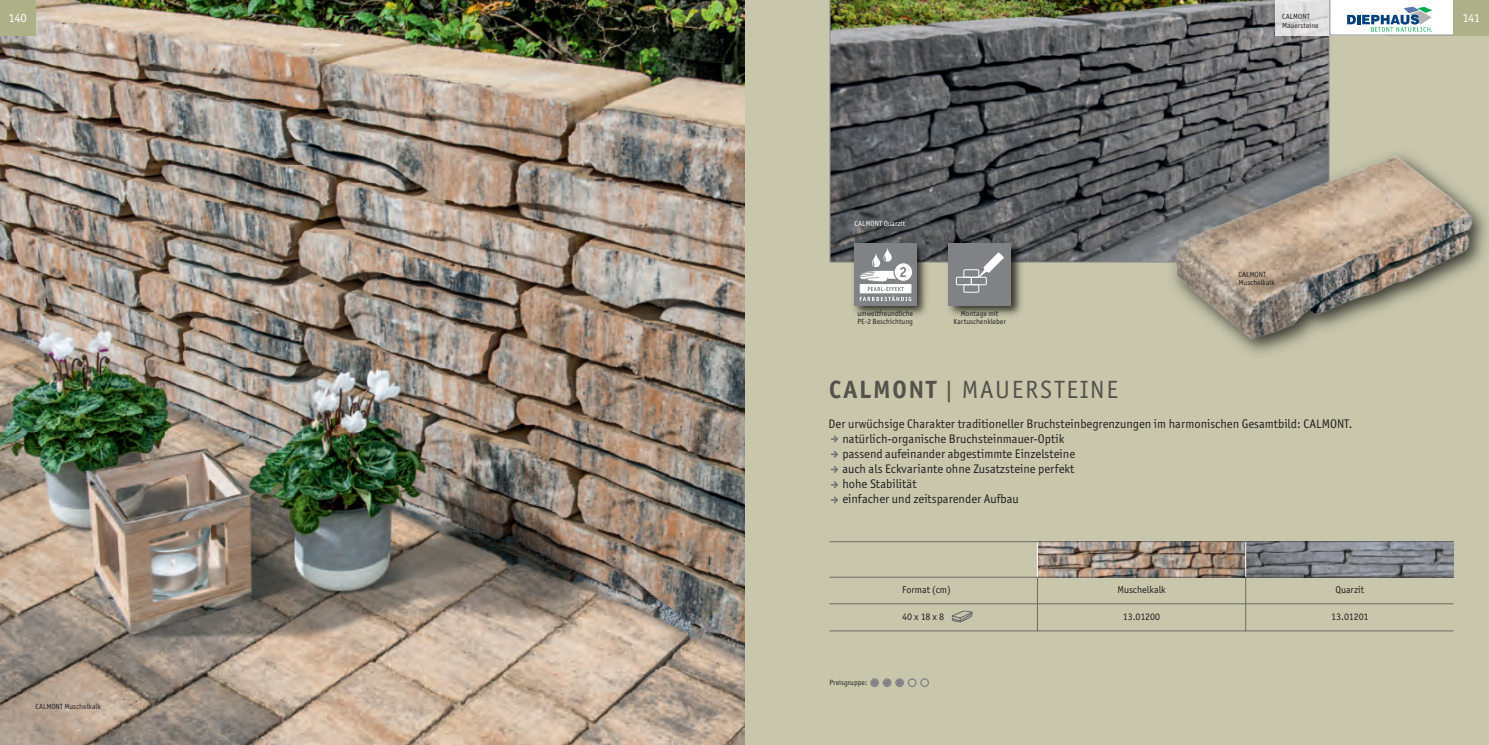
<style>
.page{position:relative;width:1489px;height:745px;background:#fff}
.page>*{position:absolute;margin:0;border:0;box-sizing:border-box;transform-origin:0 0}
.t1{font:25px "Officina Sans ITC Std";letter-spacing:.075em;color:rgb(35 31 32/.7)}
.t2{font:12.5px/15px "Officina Sans ITC Std";color:#231f20}
.t3{font:12.5px "Officina Sans ITC Std";letter-spacing:-.035em;color:#fff}
.t4{font:10px "Officina Sans ITC Std";color:#231f20}
.t5{font:7.5px/7.8px "Officina Sans ITC Std";color:#231f20}
.t6{font:7.5px "Officina Sans ITC Std";color:#fff}
.s1{font-weight:700}
</style>
<div class="page">
<div style="left:691px;top:0;width:797px;height:744px;background:#c8c7ac"></div>
<img style="left:0;top:0;width:744px;height:744px">
<div style="left:0;top:0;width:35px;height:35px;background:#aeb187"></div>
<svg style="left:829px;top:0;width:500px;height:262px;background:#5d5e5d"></svg>
<svg style="left:831px;top:435px;width:7px;height:7px"></svg>
<svg style="left:831px;top:451px;width:7px;height:7px"></svg>
<svg style="left:831px;top:496px;width:7px;height:7px"></svg>
<svg style="left:831px;top:466px;width:7px;height:7px"></svg>
<svg style="left:831px;top:481px;width:7px;height:7px"></svg>
<svg style="left:870px;top:678px;width:59px;height:8px"></svg>
<img style="left:944px;top:226px;width:94px;height:90px">
<div style="left:948px;top:243px;width:63px;height:62px;background:#808285"></div>
<svg style="left:955px;top:252px;width:48px;height:40px"></svg>
<hr style="left:1036px;top:576px;width:1px;height:54px;background:#c1c0a6">
<hr style="left:1245px;top:576px;width:1px;height:54px;background:#7f7d6e">
<hr style="left:829px;top:603px;width:207px;height:1px;background:#898777">
<hr style="left:1037px;top:603px;width:208px;height:1px;background:#898777">
<hr style="left:1245px;top:603px;width:208px;height:1px;background:#898777">
<img style="left:1037px;top:542px;width:416px;height:34px">
<hr style="left:1036px;top:541px;width:1px;height:35px;background:#fff">
<hr style="left:1245px;top:541px;width:1px;height:35px;background:#fff">
<hr style="left:829px;top:576px;width:624px;height:1px;background:#231f20;opacity:.55">
<hr style="left:829px;top:541px;width:624px;height:1px;background:#231f20;opacity:.55">
<hr style="left:829px;top:630px;width:624px;height:1px;background:#918f7d">
<svg style="left:951px;top:610px;width:21px;height:12px"></svg>
<img style="left:837px;top:226px;width:107px;height:90px">
<div style="left:854px;top:243px;width:62px;height:62px;background:#808285"></div>
<svg style="left:859px;top:248px;width:54px;height:53px"></svg>
<div style="left:1274px;top:0;width:112px;height:35px;background:#fff;opacity:.77"></div>
<svg style="left:1329px;top:0;width:159px;height:35px;background:#cdd7d2"></svg>
<img style="left:1138px;top:128px;width:192px;height:225px">
<img style="left:1153px;top:147px;width:334px;height:201px">
<p class="t3" style="left:9px;top:11px;width:20px">140</p>
<p class="t5" style="left:35px;top:702px;width:67px">CALMONT Muschelkalk</p>
<p class="t6" style="left:854px;top:220px;width:52px">CALMONT Quarzit</p>
<p class="t5" style="left:857px;top:310px;width:57px">umweltfreundliche<br>PE-2 Beschichtung</p>
<p class="t5" style="left:953px;top:310px;width:54px;text-align:center">Montage mit<br>Kartuschenkleber</p>
<p class="t5" style="left:1281px;top:12px;width:38px;line-height:8.8px">CALMONT<br>Mauersteine</p>
<p class="t3" style="left:1462px;top:11px;width:19px">141</p>
<p class="t5" style="left:1238px;top:270px;width:38px;line-height:8.2px">CALMONT<br>Muschelkalk</p>
<h1 class="t1" style="left:829px;top:376px;width:290px"><span class="s1">CALMONT</span> | MAUERSTEINE</h1>
<p class="t2" style="left:842px;top:416px;width:511px;text-indent:-14px">Der urwüchsige Charakter traditioneller Bruchsteinbegrenzungen im harmonischen Gesamtbild: CALMONT. natürlich-organische Bruchsteinmauer-Optik<br>passend aufeinander abgestimmte Einzelsteine<br>auch als Eckvariante ohne Zusatzsteine perfekt<br>hohe Stabilität<br>einfacher und zeitsparender Aufbau</p>
<p class="t5" style="left:829px;top:678px;width:39px">Preisgruppe:</p>
<p class="t4" style="left:902px;top:583px;width:50px">Format (cm)</p>
<p class="t4" style="left:1117px;top:583px;width:50px">Muschelkalk</p>
<p class="t4" style="left:1335px;top:583px;width:30px">Quarzit</p>
<p class="t4" style="left:902px;top:611px;width:43px">40 x 18 x 8</p>
<p class="t4" style="left:1122px;top:611px;width:39px">13.01200</p>
<p class="t4" style="left:1330px;top:611px;width:39px">13.01201</p>
</div>
